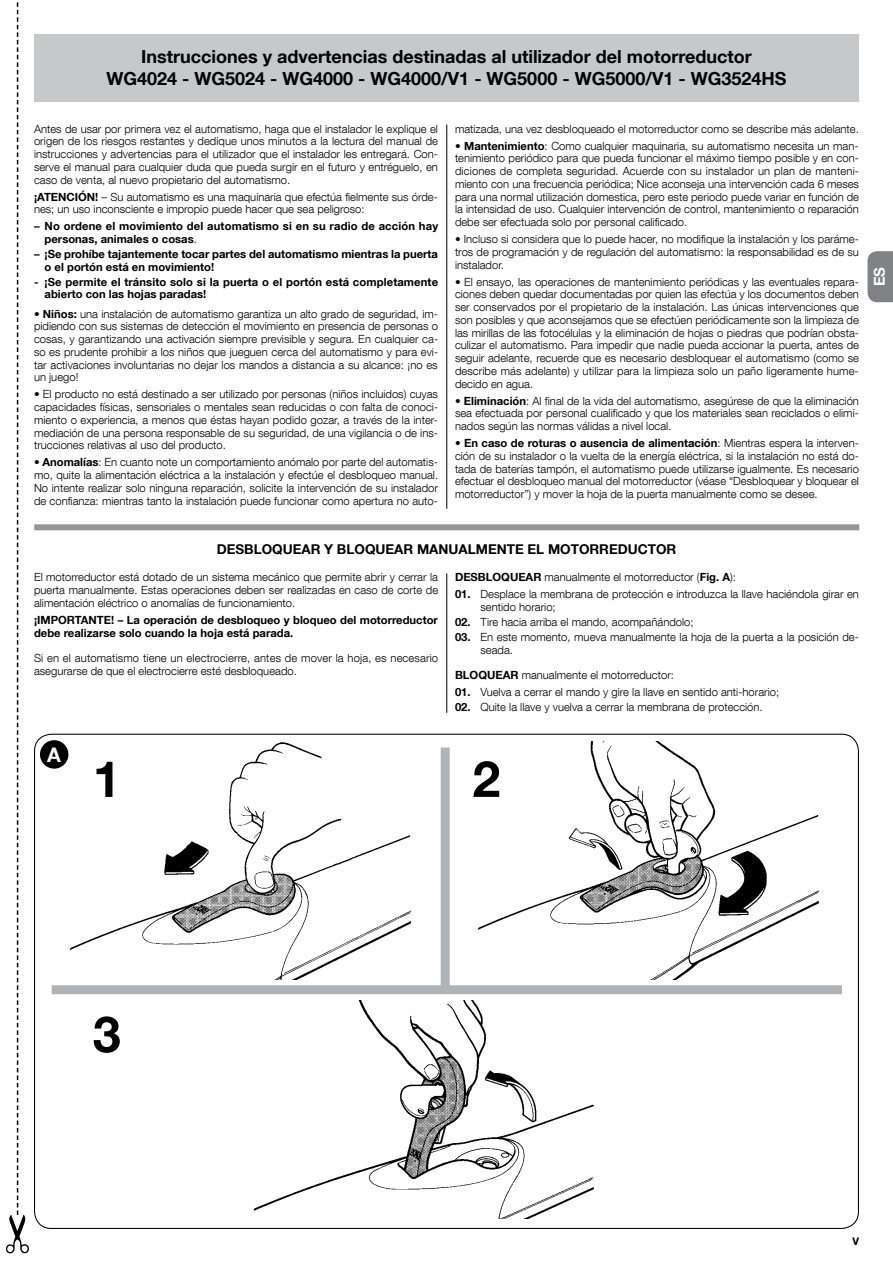
<style>
.page{position:relative;width:893px;height:1263px;background:#fff}
.page>*{position:absolute;margin:0;border:0;box-sizing:border-box;transform-origin:0 0}
.t1{font:700 50.1px "Helvetica Neue LT Com";color:#000}
.t2{font:700 20.1px "Helvetica Neue LT Com";color:#fff}
.t3{font:700 18px/21.6px "Helvetica Neue LT Com";color:#000;text-align:center}
.t4{font:700 15px "Helvetica Neue LT Com";color:#fff}
.t5{font:700 13.5px "Helvetica Neue LT Com";color:#000}
.t6{font:300 11.25px/12.8px "Helvetica Neue LT Com";color:#000;text-align:justify}
.t7{font:700 11.25px/12.8px "Helvetica Neue LT Com";color:#000}
.t8{font:700 10.5px "Helvetica Neue LT Com";color:#000}
.s1{font-weight:700}
.s2{font-weight:300}
</style>
<div class="page">
<svg style="left:867px;top:251px;width:26px;height:51px"></svg>
<hr style="left:446px;top:125px;width:1px;height:384px;background:#000">
<div style="left:34px;top:34px;width:825px;height:68px;background:#c7c8ca"></div>
<svg style="left:6px;top:2px;width:23px;height:1251px"></svg>
<hr style="left:446px;top:573px;width:1px;height:140px;background:#000">
<div style="left:34px;top:524px;width:825px;height:6px;background:#939598"></div>
<img style="left:477px;top:741px;width:342px;height:238px">
<img style="left:70px;top:742px;width:342px;height:237px">
<img style="left:253px;top:1000px;width:341px;height:218px">
<div style="left:52px;top:985px;width:790px;height:9px;background:#b1b4b6"></div>
<div style="left:441px;top:747px;width:9px;height:242px;background:#b1b4b6"></div>
<div style="left:40px;top:740px;width:28px;height:29px;background:#000;border-radius:50%"></div>
<h3 class="t3" style="left:107px;top:46px;width:681px">Instrucciones y advertencias destinadas al utilizador del motorreductor<br>WG4024 - WG5024 - WG4000 - WG4000/V1 - WG5000 - WG5000/V1 - WG3524HS</h3>
<p class="t6" style="left:34px;top:122px;width:406px">Antes de usar por primera vez el automatismo, haga que el instalador le explique el origen de los riesgos restantes y dedique unos minutos a la lectura del manual de instrucciones y advertencias para el utilizador que el instalador les entregará. Con&shy;serve el manual para cualquier duda que pueda surgir en el futuro y entréguelo, en caso de venta, al nuevo propietario del automatismo.</p>
<p class="t6" style="left:34px;top:190px;width:405px"><span class="s1">¡ATENCIÓN!</span> – Su automatismo es una maquinaria que efectúa fielmente sus órde&shy;nes; un uso inconsciente e impropio puede hacer que sea peligroso:</p>
<p class="t7" style="left:45px;top:220px;width:395px;text-indent:-11px">– No ordene el movimiento del automatismo si en su radio de acción hay personas, animales o cosas<span class="s2">.</span></p>
<p class="t7" style="left:45px;top:247px;width:395px;text-indent:-11px">– ¡Se prohíbe tajantemente tocar partes del automatismo mientras la puerta o el portón está en movimiento!</p>
<p class="t7" style="left:45px;top:275px;width:395px;text-indent:-11px">- ¡Se permite el tránsito solo si la puerta o el portón está completamente abierto con las hojas paradas!</p>
<p class="t6" style="left:34px;top:307px;width:406px">• <span class="s1">Niños:</span> una instalación de automatismo garantiza un alto grado de seguridad, im&shy;pidiendo con sus sistemas de detección el movimiento en presencia de personas o cosas, y garantizando una activación siempre previsible y segura. En cualquier ca&shy;so es prudente prohibir a los niños que jueguen cerca del automatismo y para evi&shy;tar activaciones involuntarias no dejar los mandos a distancia a su alcance: ¡no es un juego!</p>
<p class="t6" style="left:34px;top:388px;width:406px">• El producto no está destinado a ser utilizado por personas (niños incluidos) cuyas capacidades físicas, sensoriales o mentales sean reducidas o con falta de conoci&shy;miento o experiencia, a menos que éstas hayan podido gozar, a través de la inter&shy;mediación de una persona responsable de su seguridad, de una vigilancia o de ins&shy;trucciones relativas al uso del producto.</p>
<p class="t6" style="left:34px;top:456px;width:406px">• <span class="s1">Anomalías</span>: En cuanto note un comportamiento anómalo por parte del automatis&shy;mo, quite la alimentación eléctrica a la instalación y efectúe el desbloqueo manual.<br>No intente realizar solo ninguna reparación, solicite la intervención de su instalador de confianza: mientras tanto la instalación puede funcionar como apertura no auto-</p>
<p class="t6" style="left:455px;top:122px;width:405px">matizada, una vez desbloqueado el motorreductor como se describe más adelante.</p>
<p class="t6" style="left:455px;top:139px;width:406px">• <span class="s1">Mantenimiento</span>: Como cualquier maquinaria, su automatismo necesita un man&shy;tenimiento periódico para que pueda funcionar el máximo tiempo posible y en con&shy;diciones de completa seguridad. Acuerde con su instalador un plan de manteni&shy;miento con una frecuencia periódica; Nice aconseja una intervención cada 6 meses para una normal utilización domestica, pero este periodo puede variar en función de la intensidad de uso. Cualquier intervención de control, mantenimiento o reparación debe ser efectuada solo por personal calificado.</p>
<p class="t6" style="left:455px;top:232px;width:405px">• Incluso si considera que lo puede hacer, no modifique la instalación y los paráme&shy;tros de programación y de regulación del automatismo: la responsabilidad es de su instalador.</p>
<p class="t6" style="left:455px;top:275px;width:405px">• El ensayo, las operaciones de mantenimiento periódicas y las eventuales repara&shy;ciones deben quedar documentadas por quien las efectúa y los documentos deben ser conservados por el propietario de la instalación. Las únicas intervenciones que son posibles y que aconsejamos que se efectúen periódicamente son la limpieza de las mirillas de las fotocélulas y la eliminación de hojas o piedras que podrían obsta&shy;culizar el automatismo. Para impedir que nadie pueda accionar la puerta, antes de seguir adelante, recuerde que es necesario desbloquear el automatismo (como se describe más adelante) y utilizar para la limpieza solo un paño ligeramente hume&shy;decido en agua.</p>
<p class="t6" style="left:455px;top:394px;width:405px">• <span class="s1">Eliminación</span>: Al final de la vida del automatismo, asegúrese de que la eliminación sea efectuada por personal cualificado y que los materiales sean reciclados o elimi&shy;nados según las normas válidas a nivel local.</p>
<p class="t6" style="left:455px;top:436px;width:406px">• <span class="s1">En caso de roturas o ausencia de alimentación</span>: Mientras espera la interven&shy;ción de su instalador o la vuelta de la energía eléctrica, si la instalación no está do&shy;tada de baterías tampón, el automatismo puede utilizarse igualmente. Es necesario efectuar el desbloqueo manual del motorreductor (véase “Desbloquear y bloquear el motorreductor”) y mover la hoja de la puerta manualmente como se desee.</p>
<p class="t5" style="left:217px;top:541px;width:461px">DESBLOQUEAR Y BLOQUEAR MANUALMENTE EL MOTORREDUCTOR</p>
<p class="t6" style="left:455px;top:571px;width:282px"><span class="s1">DESBLOQUEAR</span> manualmente el motorreductor (<span class="s1">Fig. A</span>):</p>
<p class="t6" style="left:480px;top:588px;width:380px;text-indent:-26px"><span class="s1">01.</span> Desplace la membrana de protección e introduzca la llave haciéndola girar en sentido horario;</p>
<p class="t6" style="left:455px;top:615px;width:240px"><span class="s1">02.</span> Tire hacia arriba el mando, acompañándolo;</p>
<p class="t6" style="left:480px;top:630px;width:380px;text-indent:-26px"><span class="s1">03.</span> En este momento, mueva manualmente la hoja de la puerta a la posición de&shy;seada.</p>
<p class="t6" style="left:455px;top:668px;width:221px"><span class="s1">BLOQUEAR</span> manualmente el motorreductor:</p>
<p class="t6" style="left:455px;top:685px;width:326px"><span class="s1">01.</span> Vuelva a cerrar el mando y gire la llave en sentido anti-horario;</p>
<p class="t6" style="left:455px;top:700px;width:309px"><span class="s1">02.</span> Quite la llave y vuelva a cerrar la membrana de protección.</p>
<p class="t6" style="left:34px;top:571px;width:406px">El motorreductor está dotado de un sistema mecánico que permite abrir y cerrar la puerta manualmente. Estas operaciones deben ser realizadas en caso de corte de alimentación eléctrico o anomalías de funcionamiento.</p>
<p class="t7" style="left:34px;top:613px;width:405px">¡IMPORTANTE! – La operación de desbloqueo y bloqueo del motorreductor debe realizarse solo cuando la hoja está parada.</p>
<p class="t6" style="left:34px;top:651px;width:406px">Si en el automatismo tiene un electrocierre, antes de mover la hoja, es necesario asegurarse de que el electrocierre esté desbloqueado.</p>
<h2 class="t2" style="left:47px;top:742px;width:15px">A</h2>
<h1 class="t1" style="left:93px;top:747px;width:29px">1</h1>
<h1 class="t1" style="left:472px;top:747px;width:29px">2</h1>
<h3 class="t4" style="left:870px;top:286px;width:21px;rotate:-90deg">ES</h3>
<h1 class="t1" style="left:93px;top:1003px;width:29px">3</h1>
<p class="t8" style="left:852px;top:1234px;width:8px">V</p>
</div>
